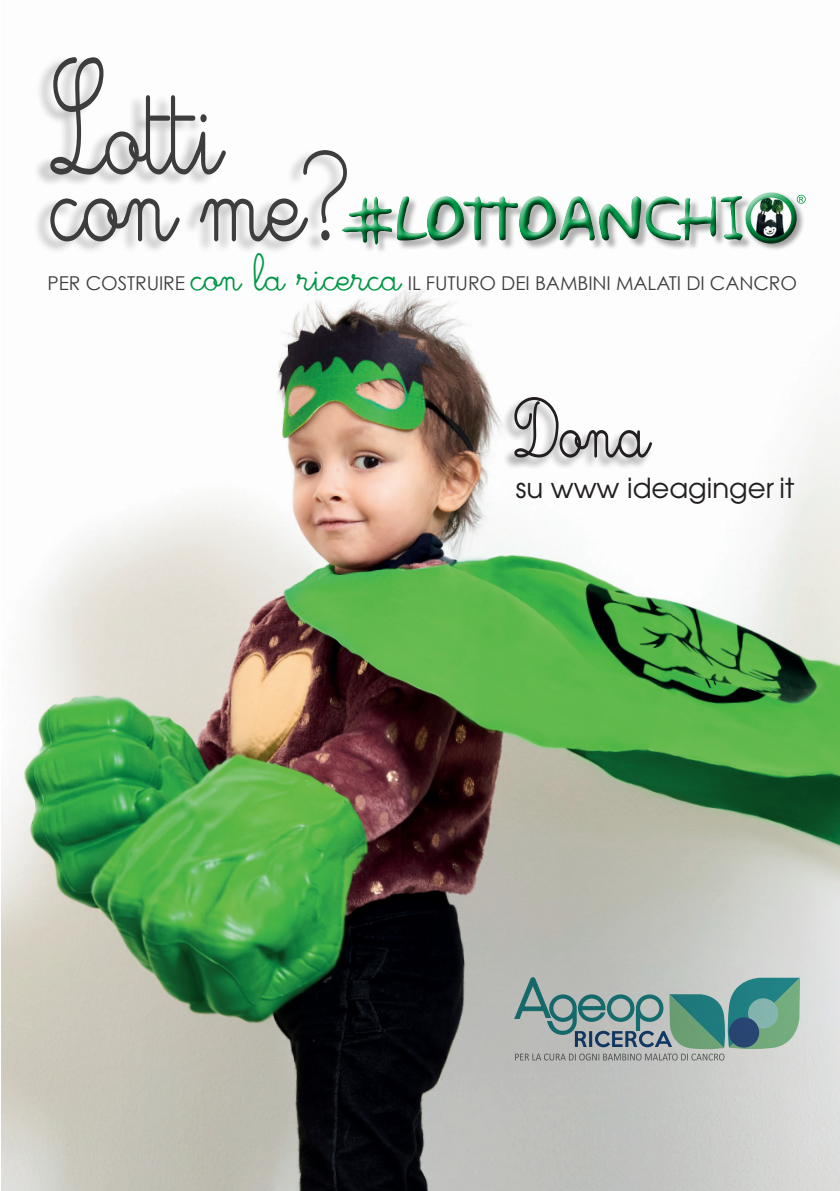
<style>
.page{position:relative;width:840px;height:1191px;background:#fff}
.page>*{position:absolute;margin:0;border:0;box-sizing:border-box;transform-origin:0 0}
.t1{font:128.2px "Cursivestandard";color:#3e3e3f;scale:.79 1}
.t2{font:82.2px "Cursivestandard";color:#231f20;scale:.79 1}
.t3{font:27.6px "Avant Garde";color:#231f20}
.t4{font:19.2px "Century Gothic";letter-spacing:-.005em;color:#3e3e3f}
.s1{font-size:116px}
.s2{font-family:"Cursivestandard";font-size:40.8px;color:#009746}
.s3{font-size:65.8px}
</style>
<div class="page">
<img style="left:1px;top:197px;width:838px;height:994px">
<div style="left:33px;top:56px;width:311px;height:198px;background:#231f20;opacity:.3"></div>
<div style="left:343px;top:197px;width:409px;height:57px;background:#231f20;opacity:.35"></div>
<div style="left:338px;top:195px;width:404px;height:52px;background:#231f20;opacity:.75"></div>
<div style="left:743px;top:191px;width:61px;height:61px;background:#231f20;opacity:.43"></div>
<div style="left:743px;top:192px;width:54px;height:41px;background:#fff;opacity:.75"></div>
<div style="left:743px;top:200px;width:56px;height:44px;background:#231f20;opacity:.75"></div>
<svg style="left:796px;top:195px;width:9px;height:9px"></svg>
<div style="left:509px;top:1018px;width:44px;height:10px;background:#babab7"></div>
<svg style="left:512px;top:977px;width:287px;height:83px"></svg>
<div style="left:502px;top:397px;width:151px;height:73px;background:#231f20;opacity:.5"></div>
<h1 class="t1" style="left:52px;top:53px;width:218px">Lotti</h1>
<h1 class="t1" style="left:52px;top:120px;width:381px">con me<span class="s1">?</span></h1>
<p class="t4" style="left:48px;top:271px;width:750px">PER COSTRUIRE <span class="s2">con la ricerca</span> IL FUTURO DEI BAMBINI MALATI DI CANCRO</p>
<h2 class="t2" style="left:515px;top:380px;width:172px"><span class="s3">D</span>ona</h2>
<h3 class="t3" style="left:515px;top:470px;width:280px">su www ideaginger it</h3>
</div>
